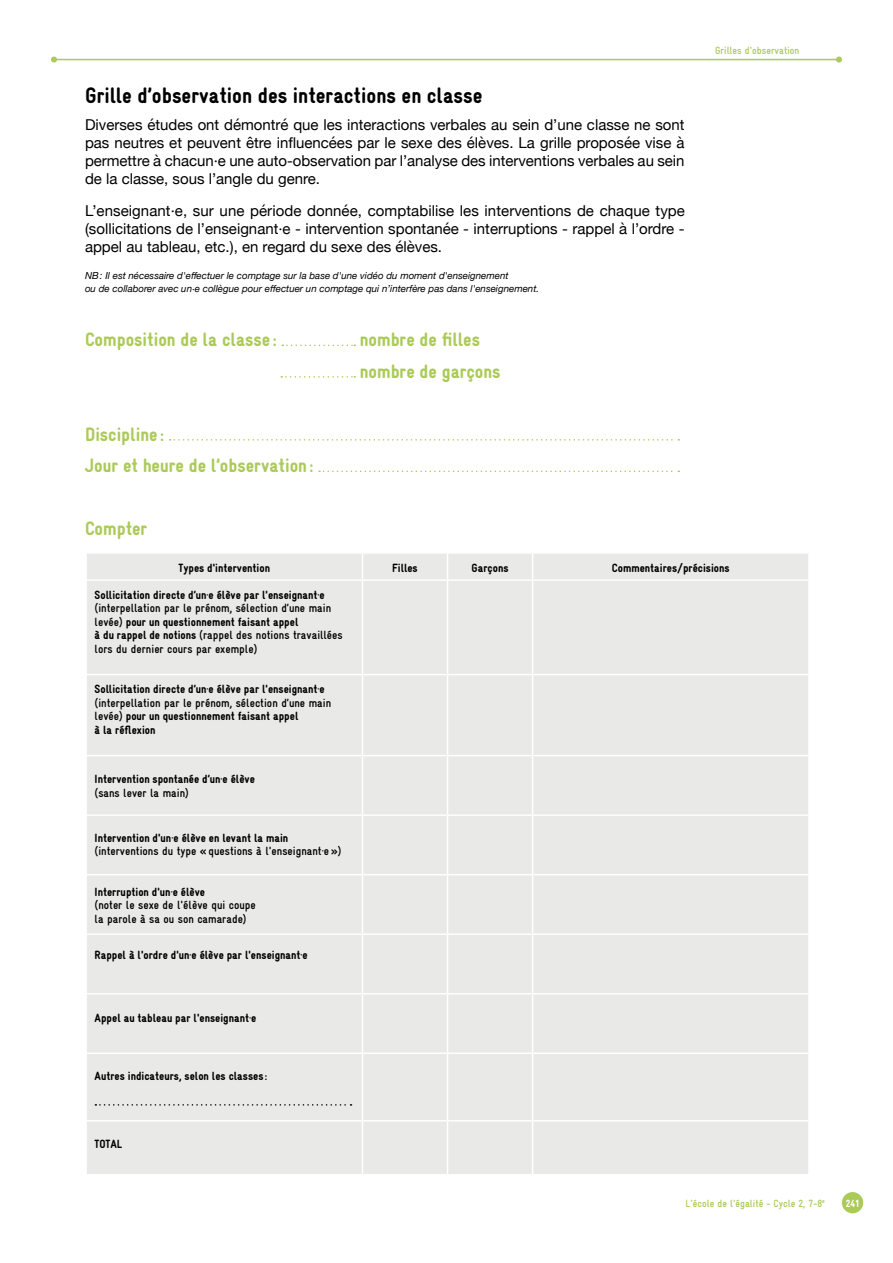
<style>
.page{position:relative;width:893px;height:1263px;background:#fff}
.page>*{position:absolute;margin:0;border:0;box-sizing:border-box;transform-origin:0 0}
.t1{font:900 condensed 22.5px "Gravur";color:#000}
.t2{font:900 condensed 19.5px/31.5px "Gravur";color:#abca58}
.t3{font:15px/18px "Helvetica Neue";color:#000;text-align:justify}
.t4{font:700 condensed 12px/13.5px "Gravur";color:#000}
.t5{font:900 condensed 12px "Gravur";color:#000}
.t6{font:700 condensed 10.5px "Gravur";color:#abca58}
.t7{font:900 condensed 10.5px "Gravur";color:#fff}
.t8{font:italic 9.75px/13.5px "Helvetica Neue";color:#000}
.s1{font-weight:900}
</style>
<div class="page">
<div style="left:842px;top:1192px;width:21px;height:21px;background:#abca58;border-radius:50%"></div>
<hr style="left:54px;top:59px;width:785px;height:1px;background:#abca58">
<svg style="left:51px;top:57px;width:6px;height:6px"></svg>
<svg style="left:836px;top:57px;width:6px;height:6px"></svg>
<div style="left:87px;top:554px;width:721px;height:620px;background:#e9e9e8"></div>
<hr style="left:85px;top:579px;width:277px;height:2px;background:#fff">
<hr style="left:85px;top:674px;width:277px;height:1px;background:#fff">
<hr style="left:85px;top:755px;width:277px;height:1px;background:#fff">
<hr style="left:85px;top:814px;width:277px;height:2px;background:#fff">
<hr style="left:85px;top:874px;width:277px;height:1px;background:#fff">
<hr style="left:85px;top:933px;width:277px;height:2px;background:#fff">
<hr style="left:85px;top:993px;width:277px;height:1px;background:#fff">
<hr style="left:85px;top:1052px;width:277px;height:2px;background:#fff">
<hr style="left:85px;top:1120px;width:277px;height:1px;background:#fff">
<svg style="left:362px;top:554px;width:1px;height:25px"></svg>
<svg style="left:447px;top:554px;width:1px;height:25px"></svg>
<svg style="left:532px;top:554px;width:1px;height:25px"></svg>
<hr style="left:362px;top:579px;width:86px;height:2px;background:#fff">
<hr style="left:362px;top:581px;width:1px;height:93px;background:#fff">
<hr style="left:448px;top:579px;width:85px;height:2px;background:#fff">
<hr style="left:447px;top:581px;width:1px;height:93px;background:#fff">
<hr style="left:533px;top:579px;width:277px;height:2px;background:#fff">
<hr style="left:532px;top:581px;width:1px;height:93px;background:#fff">
<hr style="left:362px;top:674px;width:86px;height:1px;background:#fff">
<hr style="left:362px;top:675px;width:1px;height:80px;background:#fff">
<hr style="left:448px;top:674px;width:85px;height:1px;background:#fff">
<hr style="left:447px;top:675px;width:1px;height:80px;background:#fff">
<hr style="left:533px;top:674px;width:277px;height:1px;background:#fff">
<hr style="left:532px;top:675px;width:1px;height:80px;background:#fff">
<hr style="left:362px;top:755px;width:86px;height:1px;background:#fff">
<hr style="left:362px;top:756px;width:1px;height:58px;background:#fff">
<hr style="left:448px;top:755px;width:85px;height:1px;background:#fff">
<hr style="left:447px;top:756px;width:1px;height:58px;background:#fff">
<hr style="left:533px;top:755px;width:277px;height:1px;background:#fff">
<hr style="left:532px;top:756px;width:1px;height:58px;background:#fff">
<hr style="left:362px;top:814px;width:86px;height:2px;background:#fff">
<hr style="left:362px;top:816px;width:1px;height:58px;background:#fff">
<hr style="left:448px;top:814px;width:85px;height:2px;background:#fff">
<hr style="left:447px;top:816px;width:1px;height:58px;background:#fff">
<hr style="left:533px;top:814px;width:277px;height:2px;background:#fff">
<hr style="left:532px;top:816px;width:1px;height:58px;background:#fff">
<hr style="left:362px;top:874px;width:86px;height:1px;background:#fff">
<hr style="left:362px;top:875px;width:1px;height:58px;background:#fff">
<hr style="left:448px;top:874px;width:85px;height:1px;background:#fff">
<hr style="left:447px;top:875px;width:1px;height:58px;background:#fff">
<hr style="left:533px;top:874px;width:277px;height:1px;background:#fff">
<hr style="left:532px;top:875px;width:1px;height:58px;background:#fff">
<hr style="left:362px;top:933px;width:86px;height:2px;background:#fff">
<hr style="left:362px;top:935px;width:1px;height:58px;background:#fff">
<hr style="left:448px;top:933px;width:85px;height:2px;background:#fff">
<hr style="left:447px;top:935px;width:1px;height:58px;background:#fff">
<hr style="left:533px;top:933px;width:277px;height:2px;background:#fff">
<hr style="left:532px;top:935px;width:1px;height:58px;background:#fff">
<hr style="left:362px;top:993px;width:86px;height:1px;background:#fff">
<hr style="left:362px;top:994px;width:1px;height:58px;background:#fff">
<hr style="left:448px;top:993px;width:85px;height:1px;background:#fff">
<hr style="left:447px;top:994px;width:1px;height:58px;background:#fff">
<hr style="left:533px;top:993px;width:277px;height:1px;background:#fff">
<hr style="left:532px;top:994px;width:1px;height:58px;background:#fff">
<hr style="left:362px;top:1052px;width:86px;height:2px;background:#fff">
<hr style="left:362px;top:1054px;width:1px;height:66px;background:#fff">
<hr style="left:448px;top:1052px;width:85px;height:2px;background:#fff">
<hr style="left:447px;top:1054px;width:1px;height:66px;background:#fff">
<hr style="left:533px;top:1052px;width:277px;height:2px;background:#fff">
<hr style="left:532px;top:1054px;width:1px;height:66px;background:#fff">
<hr style="left:362px;top:1120px;width:86px;height:1px;background:#fff">
<hr style="left:362px;top:1121px;width:1px;height:53px;background:#fff">
<hr style="left:448px;top:1120px;width:85px;height:1px;background:#fff">
<hr style="left:447px;top:1121px;width:1px;height:53px;background:#fff">
<hr style="left:533px;top:1120px;width:277px;height:1px;background:#fff">
<hr style="left:532px;top:1121px;width:1px;height:53px;background:#fff">
<svg style="left:95px;top:1104px;width:256px;height:2px"></svg>
<svg style="left:282px;top:345px;width:73px;height:1px"></svg>
<svg style="left:281px;top:376px;width:74px;height:2px"></svg>
<svg style="left:170px;top:439px;width:509px;height:2px"></svg>
<svg style="left:319px;top:471px;width:360px;height:1px"></svg>
<h1 class="t1" style="left:85px;top:83px;width:399px">Grille d’observation des interactions en classe</h1>
<p class="t3" style="left:85px;top:117px;width:601px">Diverses études ont démontré que les interactions verbales au sein d’une classe ne sont pas neutres et peuvent être influencées par le sexe des élèves. La grille proposée vise à permettre à chacun∙e une auto-observation par l’analyse des interventions verbales au sein de la classe, sous l’angle du genre.</p>
<p class="t3" style="left:85px;top:202px;width:601px">L’enseignant∙e, sur une période donnée, comptabilise les interventions de chaque type (sollicitations de l’enseignant∙e - intervention spontanée - interruptions - rappel à l’ordre - appel au tableau, etc.), en regard du sexe des élèves.</p>
<p class="t8" style="left:85px;top:269px;width:456px">NB : Il est nécessaire d'effectuer le comptage sur la base d'une vidéo du moment d'enseignement<br>ou de collaborer avec un·e collègue pour effectuer un comptage qui n’interfère pas dans l'enseignement.</p>
<h2 class="t2" style="left:85px;top:324px;width:193px">Composition de la classe :</h2>
<h2 class="t2" style="left:360px;top:324px;width:142px">nombre de filles nombre de garçons</h2>
<h2 class="t2" style="left:85px;top:418px;width:230px">Discipline :<br>Jour et heure de l’observation :</h2>
<h2 class="t2" style="left:85px;top:513px;width:64px">Compter</h2>
<p class="t6" style="left:715px;top:45px;width:86px">Grilles d'observation</p>
<p class="t5" style="left:178px;top:561px;width:93px">Types d'intervention</p>
<p class="t5" style="left:392px;top:561px;width:27px">Filles</p>
<p class="t5" style="left:472px;top:561px;width:38px">Garçons</p>
<p class="t5" style="left:612px;top:561px;width:119px">Commentaires/précisions</p>
<p class="t5" style="left:95px;top:588px;width:232px">Sollicitation directe d’un∙e élève par l'enseignant∙e</p>
<p class="t4" style="left:95px;top:601px;width:250px">(interpellation par le prénom, sélection d’une main levée) <span class="s1">pour un questionnement faisant appel<br>à du rappel de notions</span> (rappel des notions travaillées lors du dernier cours par exemple)</p>
<p class="t5" style="left:95px;top:682px;width:232px">Sollicitation directe d’un∙e élève par l'enseignant∙e</p>
<p class="t4" style="left:95px;top:696px;width:238px">(interpellation par le prénom, sélection d’une main levée) <span class="s1">pour un questionnement faisant appel<br>à la réflexion</span></p>
<p class="t5" style="left:95px;top:772px;width:162px">Intervention spontanée d’un∙e élève</p>
<p class="t4" style="left:95px;top:786px;width:96px">(sans lever la main)</p>
<p class="t4" style="left:95px;top:831px;width:248px"><span class="s1">Intervention d'un</span>·<span class="s1">e élève en levant la main </span>(interventions du type «questions à l'enseignant·e»)</p>
<p class="t5" style="left:95px;top:885px;width:112px">Interruption d'un·e élève</p>
<p class="t4" style="left:95px;top:898px;width:163px">(noter le sexe de l'élève qui coupe la parole à sa ou son camarade)</p>
<p class="t5" style="left:95px;top:948px;width:215px">Rappel à l'ordre d'un∙e élève par l'enseignant∙e</p>
<p class="t5" style="left:95px;top:1011px;width:163px">Appel au tableau par l'enseignant∙e</p>
<p class="t5" style="left:95px;top:1069px;width:174px">Autres indicateurs, selon les classes :</p>
<p class="t5" style="left:95px;top:1137px;width:29px">TOTAL</p>
<p class="t6" style="left:685px;top:1197px;width:141px">L'école de l'égalité - Cycle 2, 7-8<sup>e</sup></p>
<p class="t7" style="left:846px;top:1197px;width:15px">241</p>
</div>
